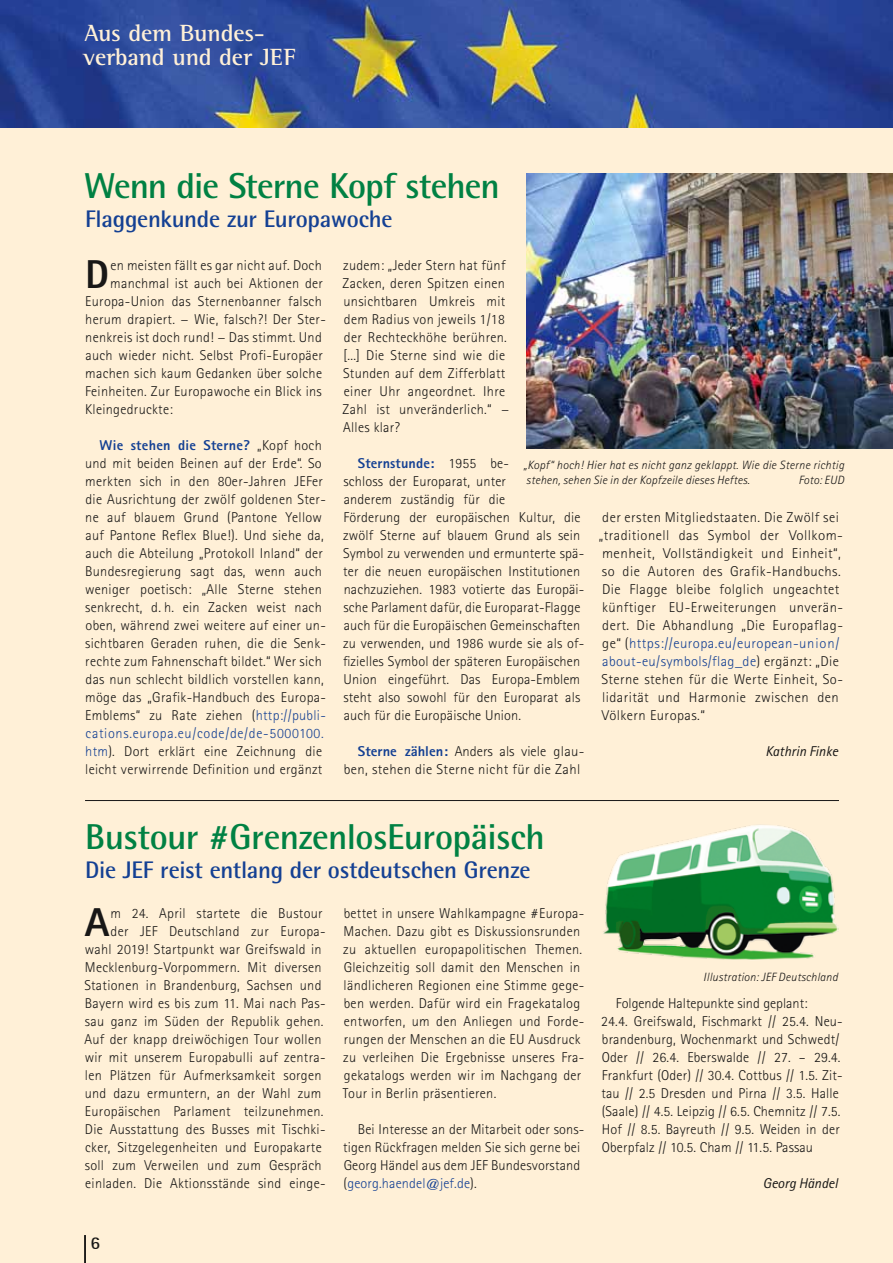
<style>
.page{position:relative;width:893px;height:1263px;background:#fff0d7}
.page>*{position:absolute;margin:0;border:0;box-sizing:border-box;transform-origin:0 0}
.t1{font:800 40.35px "Rotis Sans Serif Std";color:#181716}
.t2{font:700 36px "Rotis Semi Sans Std";letter-spacing:-.02em;color:#008143}
.t3{font:700 24px "Rotis Semi Sans Std";letter-spacing:-.01em;color:#144093}
.t4{font:700 24px/24px "Rotis Semi Serif Std";letter-spacing:-.005em;color:#fff0d7}
.t5{font:700 18px "Rotis Sans Serif";color:#181716}
.t6{font:300 14.25px/18px "Rotis Sans Serif Std";letter-spacing:.02em;color:#181716}
.t7{font:italic 14.25px "Rotis Sans Serif Std";color:#181716}
.t8{font:italic 300 12px/14.4px "Rotis Sans Serif Std";letter-spacing:.02em;color:#181716}
.s1{font-weight:800;color:#144093}
.s2{color:#144093}
</style>
<div class="page">
<img style="left:0;top:0;width:892px;height:128px">
<hr style="left:84px;top:1235px;width:2px;height:28px;background:#181716">
<img style="left:603px;top:825px;width:236px;height:135px">
<img style="left:527px;top:173px;width:366px;height:275px">
<hr style="left:85px;top:800px;width:754px;height:1px;background:#181716">
<h3 class="t4" style="left:83px;top:21px;width:214px">Aus dem Bundes&shy;verband und der JEF</h3>
<h2 class="t2" style="left:84px;top:164px;width:417px">Wenn die Sterne Kopf stehen</h2>
<h3 class="t3" style="left:85px;top:204px;width:309px">Flaggenkunde zur Europawoche</h3>
<h1 class="t1" style="left:85px;top:249px;width:25px">D</h1>
<p class="t6" style="left:110px;top:256px;width:213px">en meisten fällt es gar nicht auf. Doch</p>
<p class="t6" style="left:110px;top:274px;width:214px">manchmal ist auch bei Aktionen der</p>
<p class="t6" style="left:85px;top:292px;width:238px">Europa-Union das Sternenbanner falsch</p>
<p class="t6" style="left:85px;top:310px;width:242px">herum drapiert. − Wie, falsch?! Der Ster-</p>
<p class="t6" style="left:85px;top:328px;width:238px">nenkreis ist doch rund! − Das stimmt. Und</p>
<p class="t6" style="left:85px;top:346px;width:239px">auch wieder nicht. Selbst Profi-Europäer</p>
<p class="t6" style="left:85px;top:364px;width:238px">machen sich kaum Gedanken über solche</p>
<p class="t6" style="left:85px;top:382px;width:238px">Feinheiten. Zur Europawoche ein Blick ins</p>
<p class="t6" style="left:85px;top:400px;width:89px">Kleingedruckte:</p>
<p class="t6" style="left:85px;top:436px;width:242px;text-indent:15px"><span class="s1">Wie stehen die Sterne?</span> „Kopf hoch und mit beiden Beinen auf der Erde“. So merkten sich in den 80er-Jahren JEFer die Ausrichtung der zwölf goldenen Ster&shy;ne auf blauem Grund (Pantone Yellow auf Pantone Reflex Blue!). Und siehe da, auch die Abteilung „Protokoll Inland“ der Bundesregierung sagt das, wenn auch weniger poetisch: „Alle Sterne stehen senkrecht, d. h. ein Zacken weist nach oben, während zwei weitere auf einer un&shy;sichtbaren Geraden ruhen, die die Senk&shy;rechte zum Fahnenschaft bildet.“ Wer sich das nun schlecht bildlich vorstellen kann, möge das „Grafik-Handbuch des Europa-Emblems“ zu Rate ziehen (<span class="s2">http://publi&shy;cations.europa.eu/code/de/de-5000100. htm</span>). Dort erklärt eine Zeichnung die leicht verwirrende Definition und ergänzt</p>
<p class="t6" style="left:343px;top:256px;width:168px">zudem: „Jeder Stern hat fünf<br>Zacken, deren Spitzen einen unsichtbaren Umkreis mit dem Radius von jeweils 1/18 der Rechteckhöhe berühren. [...] Die Sterne sind wie die<br>Stunden auf dem Zifferblatt einer Uhr angeordnet. Ihre<br>Zahl ist unveränderlich.“ −<br>Alles klar?</p>
<p class="t6" style="left:343px;top:454px;width:243px;text-indent:15px"><span class="s1">Sternstunde:</span> 1955 be-<br>schloss der Europarat, unter<br>anderem zuständig für die<br>Förderung der europäischen Kultur, die zwölf Sterne auf blauem Grund als sein Symbol zu verwenden und ermunterte spä&shy;ter die neuen europäischen Institutionen nachzuziehen. 1983 votierte das Europäi&shy;sche Parlament dafür, die Europarat-Flagge auch für die Europäischen Gemeinschaften zu verwenden, und 1986 wurde sie als of&shy;fizielles Symbol der späteren Europäischen Union eingeführt. Das Europa-Emblem steht also sowohl für den Europarat als auch für die Europäische Union.</p>
<p class="t6" style="left:344px;top:742px;width:242px;text-align:right"><span class="s1">Sterne zählen:</span> Anders als viele glau&shy;ben, stehen die Sterne nicht für die Zahl</p>
<p class="t8" style="left:524px;top:458px;width:322px">„Kopf“ hoch! Hier hat es nicht ganz geklappt. Wie die Sterne richtig stehen, sehen Sie in der Kopfzeile dieses Heftes.</p>
<p class="t8" style="left:798px;top:473px;width:47px">Foto: EUD</p>
<p class="t6" style="left:599px;top:508px;width:246px">der ersten Mitgliedstaaten. Die Zwölf sei „traditionell das Symbol der Vollkom&shy;menheit, Vollständigkeit und Einheit“, so die Autoren des Grafik-Handbuchs.<br>Die Flagge bleibe folglich ungeachtet künftiger EU-Erweiterungen unverän&shy;dert. Die Abhandlung „Die Europaflag&shy;ge“ (<span class="s2">https://europa.eu/european-union/ about-eu/symbols/flag_de</span>) ergänzt: „Die Sterne stehen für die Werte Einheit, So&shy;lidarität und Harmonie zwischen den Völkern Europas.“</p>
<p class="t7" style="left:765px;top:743px;width:74px">Kathrin Finke</p>
<h2 class="t2" style="left:85px;top:815px;width:461px">Bustour #GrenzenlosEuropäisch</h2>
<h3 class="t3" style="left:85px;top:855px;width:447px">Die JEF reist entlang der ostdeutschen Grenze</h3>
<p class="t6" style="left:84px;top:904px;width:243px;text-align:right">m 24. April startete die Bustour<br>der JEF Deutschland zur Europa&shy;wahl 2019! Startpunkt war Greifswald in Mecklenburg-Vorpommern. Mit diversen Stationen in Brandenburg, Sachsen und Bayern wird es bis zum 11. Mai nach Pas&shy;sau ganz im Süden der Republik gehen.<br>Auf der knapp dreiwöchigen Tour wollen wir mit unserem Europabulli auf zentra&shy;len Plätzen für Aufmerksamkeit sorgen und dazu ermuntern, an der Wahl zum Europäischen Parlament teilzunehmen.<br>Die Ausstattung des Busses mit Tischki&shy;cker, Sitzgelegenheiten und Europakarte soll zum Verweilen und zum Gespräch einladen. Die Aktionsstände sind einge-</p>
<h1 class="t1" style="left:85px;top:897px;width:26px">A</h1>
<p class="t6" style="left:343px;top:904px;width:243px">bettet in unsere Wahlkampagne #Europa-Machen. Dazu gibt es Diskussionsrunden zu aktuellen europapolitischen Themen.<br>Gleichzeitig soll damit den Menschen in ländlicheren Regionen eine Stimme gege&shy;ben werden. Dafür wird ein Fragekatalog entworfen, um den Anliegen und Forde&shy;rungen der Menschen an die EU Ausdruck zu verleihen Die Ergebnisse unseres Fra&shy;gekatalogs werden wir im Nachgang der Tour in Berlin präsentieren.</p>
<p class="t6" style="left:343px;top:1120px;width:243px;text-indent:15px">Bei Interesse an der Mitarbeit oder sons&shy;tigen Rückfragen melden Sie sich gerne bei Georg Händel aus dem JEF Bundesvorstand (<span class="s2">georg.haendel@jef.de</span>).</p>
<p class="t8" style="left:703px;top:970px;width:136px">Illustration: JEF Deutschland</p>
<p class="t6" style="left:601px;top:994px;width:243px;text-indent:15px">Folgende Haltepunkte sind geplant:<br>24.4. Greifswald, Fischmarkt // 25.4. Neu&shy;brandenburg, Wochenmarkt und Schwedt/ Oder // 26.4. Eberswalde // 27. – 29.4.<br>Frankfurt (Oder) // 30.4. Cottbus // 1.5. Zit&shy;tau // 2.5 Dresden und Pirna // 3.5. Halle (Saale) // 4.5. Leipzig // 6.5. Chemnitz // 7.5.<br>Hof // 8.5. Bayreuth // 9.5. Weiden in der Oberpfalz // 10.5. Cham // 11.5. Passau</p>
<p class="t7" style="left:763px;top:1175px;width:77px">Georg Händel</p>
<p class="t5" style="left:91px;top:1231px;width:11px">6</p>
</div>
